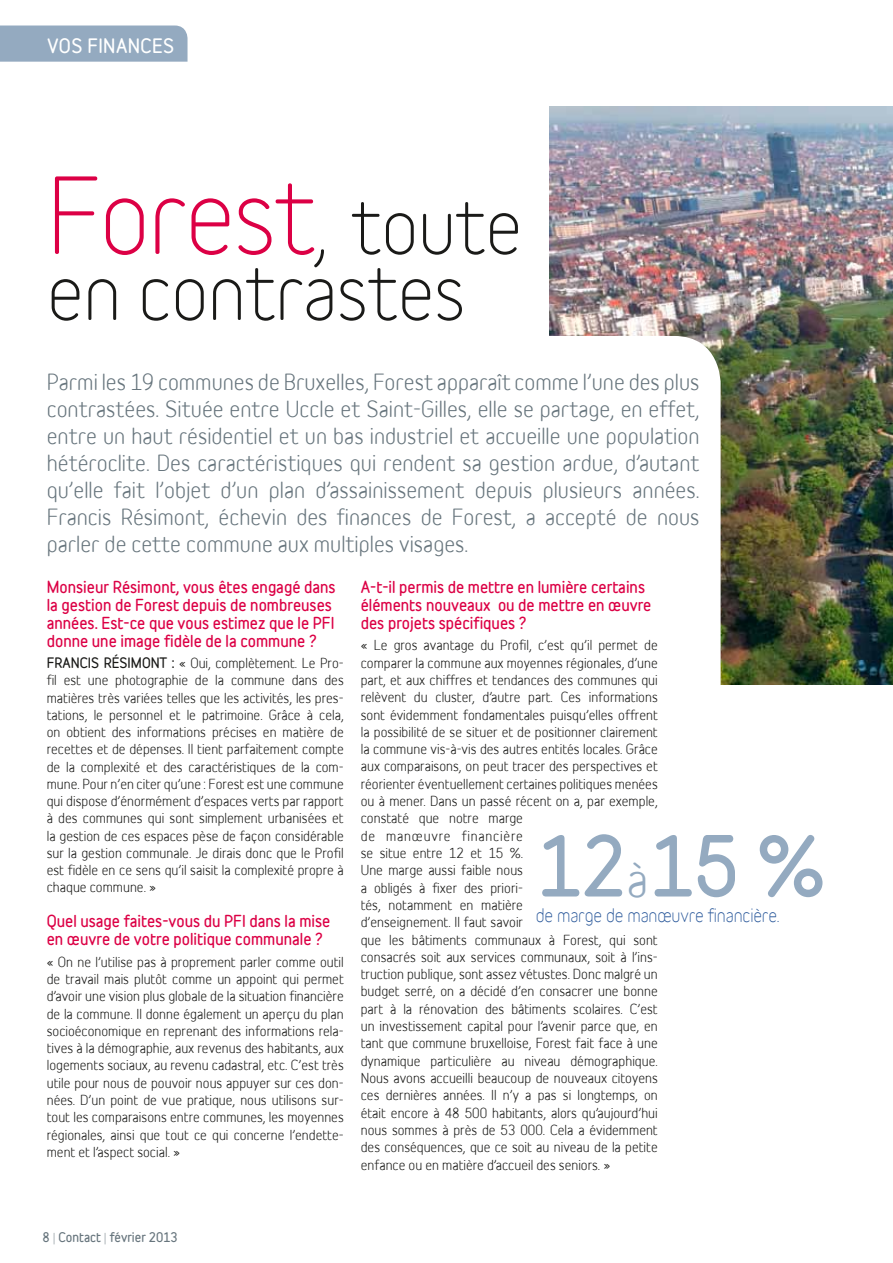
<style>
.page{position:relative;width:893px;height:1263px;background:#fff}
.page>*{position:absolute;margin:0;border:0;box-sizing:border-box;transform-origin:0 0}
.t1{font:300 102px "Belfius Normal";letter-spacing:-.02em;color:#dc0045}
.t2{font:300 75px "Belfius Normal";letter-spacing:-.01em;color:#1a1a18}
.t3{font:700 75px "Belfius Normal";color:#94aac0}
.t4{font:21px/27px "Belfius Normal";color:#67757d;text-align:justify}
.t5{font:300 18px "Belfius Normal";letter-spacing:-.01em;color:#275699}
.t6{font:700 18px "Belfius Alternative";letter-spacing:.02em;color:#fff}
.t7{font:700 15px/18px "Belfius Alternative";color:#dc0045}
.t8{font:13.05px/17.2px "Belfius Alternative";color:#1a1a18;text-align:justify}
.t9{font:700 12px "Belfius Alternative";color:#67757d}
.s1{font-size:75px;color:#1a1a18}
.s2{font-weight:700}
.s3{font-weight:400;font-size:45px}
.s4{font-weight:300}
</style>
<div class="page">
<img style="left:549px;top:106px;width:344px;height:579px">
<svg style="left:549px;top:336px;width:172px;height:349px"></svg>
<div style="left:0;top:26px;width:188px;height:36px;background:#94aac0"></div>
<h3 class="t6" style="left:48px;top:32px;width:128px">VOS FINANCES</h3>
<h1 class="t1" style="left:47px;top:135px;width:477px">Forest<span class="s1">, toute</span></h1>
<h2 class="t2" style="left:47px;top:232px;width:420px">en contrastes</h2>
<p class="t4" style="left:47px;top:366px;width:654px">Parmi les 19 communes de Bruxelles, Forest apparaît comme l’une des plus contrastées. Située entre Uccle et Saint-Gilles, elle se partage, en effet, entre un haut résidentiel et un bas industriel et accueille une population hétéroclite. Des caractéristiques qui rendent sa gestion ardue, d’autant qu’elle fait l’objet d’un plan d’assainissement depuis plusieurs années.<br>Francis Résimont, échevin des finances de Forest, a accepté de nous parler de cette commune aux multiples visages.</p>
<p class="t7" style="left:47px;top:577px;width:290px">Monsieur Résimont, vous êtes engagé dans la gestion de Forest depuis de nombreuses années. Est-ce que vous estimez que le PFI donne une image fidèle de la commune ?</p>
<p class="t8" style="left:47px;top:653px;width:299px"><span class="s2">FRANCIS RÉSIMONT :</span> « Oui, complètement. Le Pro&shy;fil est une photographie de la commune dans des matières très variées telles que les activités, les pres&shy;tations, le personnel et le patrimoine. Grâce à cela, on obtient des informations précises en matière de recettes et de dépenses. Il tient parfaitement compte de la complexité et des caractéristiques de la com&shy;mune. Pour n’en citer qu’une : Forest est une commune qui dispose d’énormément d’espaces verts par rapport à des communes qui sont simplement urbanisées et la gestion de ces espaces pèse de façon considérable sur la gestion communale. Je dirais donc que le Profil est fidèle en ce sens qu’il saisit la complexité propre à chaque commune. »</p>
<p class="t7" style="left:47px;top:912px;width:285px">Quel usage faites-vous du PFI dans la mise en œuvre de votre politique communale ?</p>
<p class="t8" style="left:47px;top:952px;width:299px">« On ne l’utilise pas à proprement parler comme outil de travail mais plutôt comme un appoint qui permet d’avoir une vision plus globale de la situation financière de la commune. Il donne également un aperçu du plan socioéconomique en reprenant des informations rela&shy;tives à la démographie, aux revenus des habitants, aux logements sociaux, au revenu cadastral, etc. C’est très utile pour nous de pouvoir nous appuyer sur ces don&shy;nées. D’un point de vue pratique, nous utilisons sur&shy;tout les comparaisons entre communes, les moyennes régionales, ainsi que tout ce qui concerne l’endette&shy;ment et l’aspect social. »</p>
<p class="t7" style="left:361px;top:577px;width:292px">A-t-il permis de mettre en lumière certains éléments nouveaux ou de mettre en œuvre des projets spécifiques ?</p>
<p class="t8" style="left:361px;top:635px;width:299px;text-align:left">« Le gros avantage du Profil, c’est qu’il permet de comparer la commune aux moyennes régionales, d’une part, et aux chiffres et tendances des communes qui relèvent du cluster, d’autre part. Ces informations sont évidemment fondamentales puisqu’elles offrent la possibilité de se situer et de positionner clairement la commune vis-à-vis des autres entités locales. Grâce aux comparaisons, on peut tracer des perspectives et réorienter éventuellement certaines politiques menées ou à mener. Dans un passé récent on a, par exemple, constaté que notre marge<br>de manœuvre financière<br>se situe entre 12 et 15 %.<br>Une marge aussi faible nous<br>a obligés à fixer des priori-<br>tés, notamment en matière<br>d’enseignement. Il faut savoir<br>que les bâtiments communaux à Forest, qui sont consacrés soit aux services communaux, soit à l’ins&shy;truction publique, sont assez vétustes. Donc malgré un budget serré, on a décidé d’en consacrer une bonne part à la rénovation des bâtiments scolaires. C’est un investissement capital pour l’avenir parce que, en tant que commune bruxelloise, Forest fait face à une dynamique particulière au niveau démographique.<br>Nous avons accueilli beaucoup de nouveaux citoyens ces dernières années. Il n’y a pas si longtemps, on était encore à 48 500 habitants, alors qu’aujourd’hui nous sommes à près de 53 000. Cela a évidemment des conséquences, que ce soit au niveau de la petite enfance ou en matière d’accueil des seniors. »</p>
<h2 class="t3" style="left:536px;top:808px;width:291px">12<span class="s3">à</span>15 %</h2>
<h3 class="t5" style="left:536px;top:901px;width:245px">de marge de manœuvre financière.</h3>
<p class="t9" style="left:43px;top:1227px;width:137px">8 <span class="s4">|</span> Contact <span class="s4">|</span> février 2013</p>
</div>
